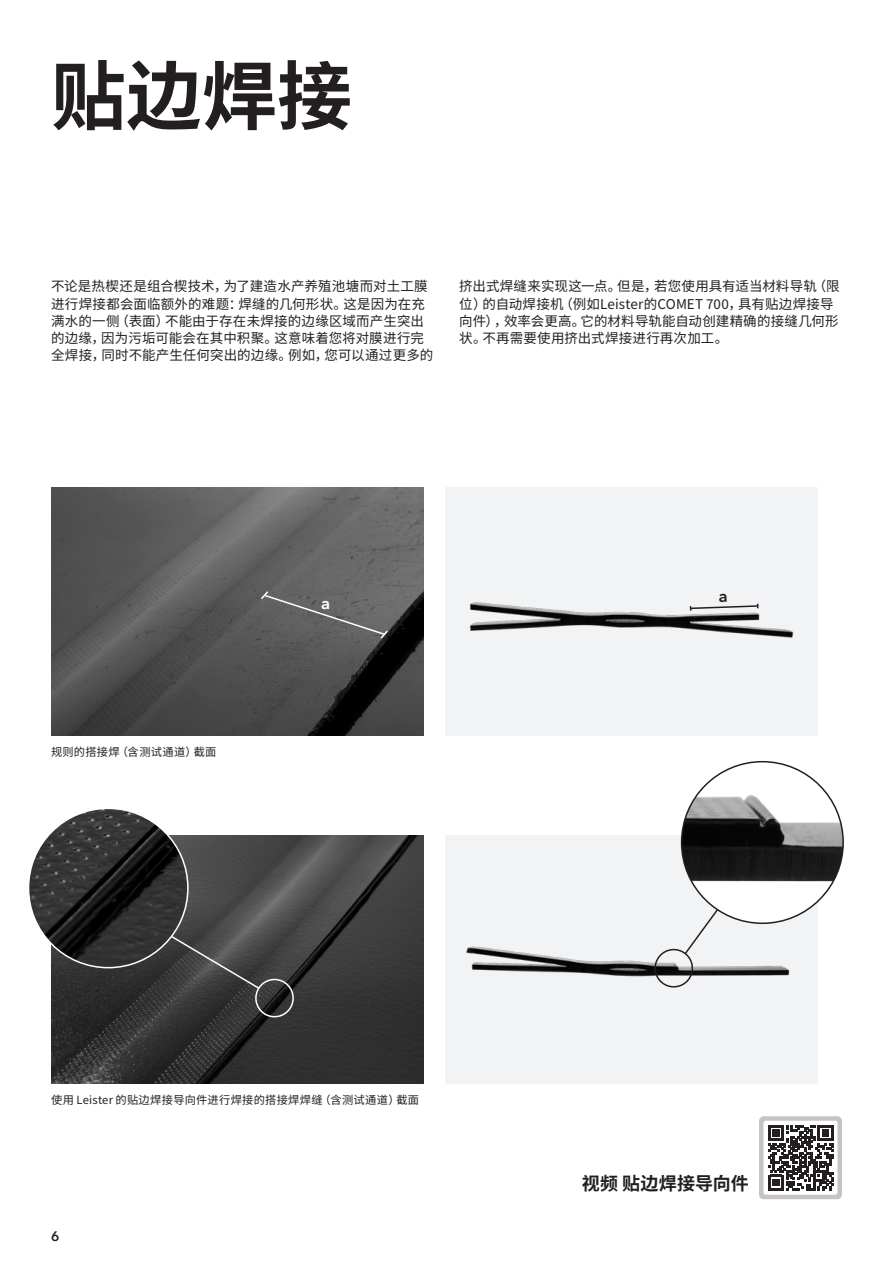
<style>
.page{position:relative;width:893px;height:1263px;background:#fff}
.page>*{position:absolute;margin:0;border:0;box-sizing:border-box;transform-origin:0 0}
.H1_Haupttitel{font:700 75px "Noto Sans SC";color:#231f20}
.H4_Zwischentitel{font:700 18px "Noto Sans SC";letter-spacing:.015em;color:#231f20}
.t1{font:600 16.5px "Avenir Next World";color:#fff}
.Fliesstext{font:13.5px/17.2px "Noto Sans SC";letter-spacing:.01em;color:#231f20}
.t2{font:600 13.5px "Avenir Next World";color:#231f20}
.Zitatgeber{font:11.25px "Noto Sans SC";letter-spacing:.025em;color:#231f20}
</style>
<div class="page">
<svg style="left:759px;top:1116px;width:83px;height:83px"></svg>
<div style="left:763px;top:1121px;width:74px;height:74px;background:#fff;border-radius:2px"></div>
<svg style="left:768px;top:1125px;width:65px;height:65px"></svg>
<div style="left:445px;top:487px;width:372px;height:248px;background:#f2f3f4"></div>
<img style="left:52px;top:487px;width:372px;height:248px">
<img style="left:469px;top:602px;width:325px;height:36px">
<svg style="left:259px;top:590px;width:130px;height:50px;background:#686868"></svg>
<div style="left:445px;top:836px;width:372px;height:248px;background:#f2f3f4"></div>
<img style="left:52px;top:836px;width:372px;height:248px">
<img style="left:466px;top:852px;width:337px;height:125px">
<img style="left:29px;top:808px;width:159px;height:160px;border-radius:80px">
<div style="left:255px;top:979px;width:39px;height:38px;border:2px solid #fff;border-radius:50%"></div>
<svg style="left:169px;top:934px;width:92px;height:56px;background:#4a4a4a"></svg>
<img style="left:682px;top:762px;width:161px;height:161px;border-radius:81px">
<svg style="left:654px;top:907px;width:66px;height:81px"></svg>
<svg style="left:689px;top:602px;width:70px;height:9px"></svg>
<p class="H1_Haupttitel" style="left:51px;top:54px;width:303px">贴边焊接</p>
<p class="Fliesstext" style="left:51px;top:278px;width:384px">不论是热楔还是组合楔技术，为了建造水产养殖池塘而对土工膜进行焊接都会面临额外的难题：焊缝的几何形状。这是因为在充满水的一侧（表面）不能由于存在未焊接的边缘区域而产生突出的边缘，因为污垢可能会在其中积聚。这意味着您将对膜进行完全焊接，同时不能产生任何突出的边缘。例如，您可以通过更多的</p>
<p class="Fliesstext" style="left:459px;top:278px;width:382px">挤出式焊缝来实现这一点。但是，若您使用具有适当材料导轨（限位）的自动焊接机（例如Leister的COMET 700，具有贴边焊接导向件），效率会更高。它的材料导轨能自动创建精确的接缝几何形状。不再需要使用挤出式焊接进行再次加工。</p>
<p class="Zitatgeber" style="left:51px;top:746px;width:167px">规则的搭接焊（含测试通道）截面</p>
<p class="t1" style="left:321px;top:594px;width:11px">a</p>
<p class="Zitatgeber" style="left:51px;top:1093px;width:370px">使用 Leister 的贴边焊接导向件进行焊接的搭接焊焊缝（含测试通道）截面</p>
<p class="t2" style="left:51px;top:1229px;width:10px">6</p>
<p class="H4_Zwischentitel" style="left:582px;top:1174px;width:169px">视频 贴边焊接导向件</p>
</div>
